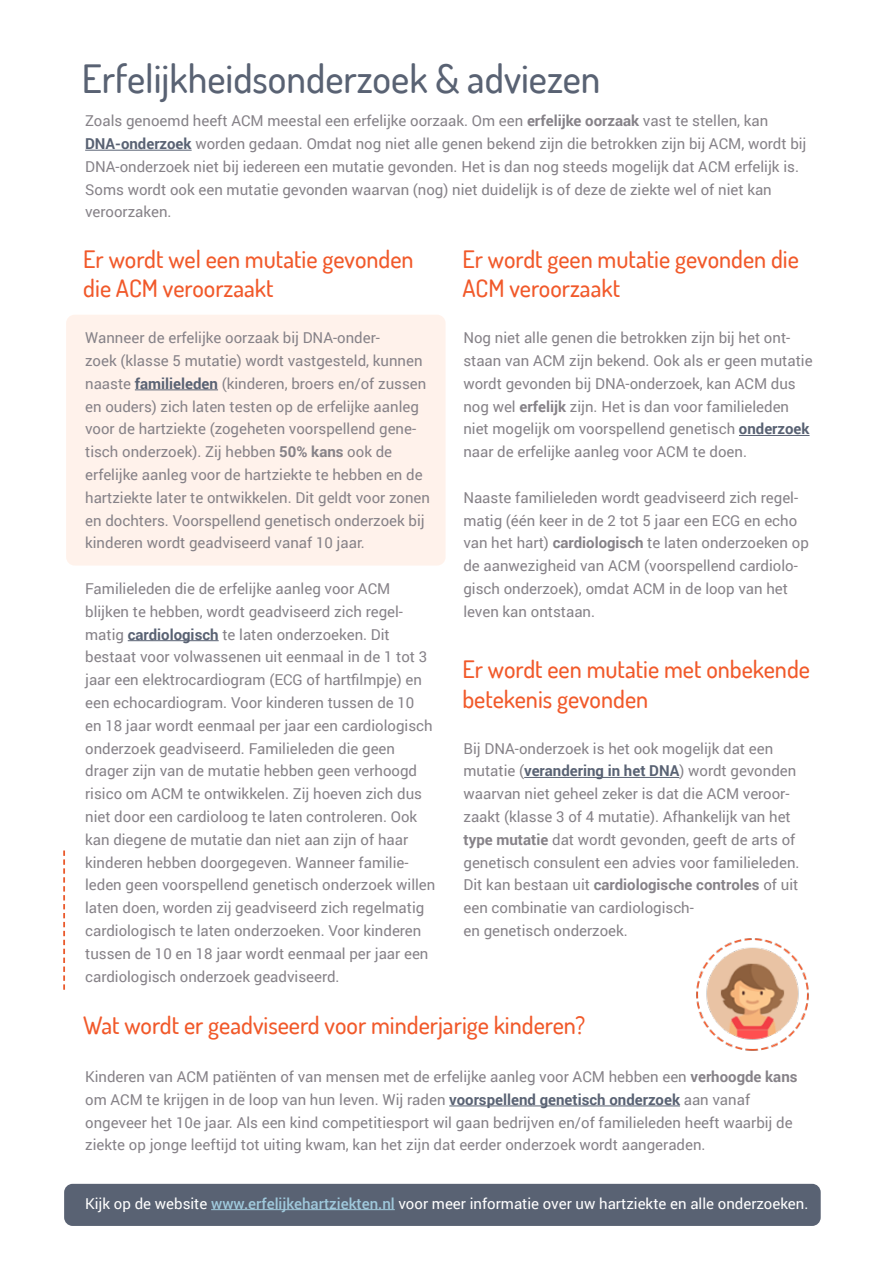
<style>
.page{position:relative;width:893px;height:1263px;background:#fff}
.page>*{position:absolute;margin:0;border:0;box-sizing:border-box;transform-origin:0 0}
.t1{font:500 39px "Dosis";color:#596273}
.t2{font:500 24px/29.4px "Dosis";color:#f1592a}
.t3{font:15px/22.8px "Roboto";color:#868288}
.t4{font:15px "Roboto";color:#fff}
.s1{font-weight:700}
.s2{font-weight:700;color:#596273}
.s3{font-weight:500;color:#a0c9dc}
</style>
<div class="page">
<div style="left:66px;top:315px;width:380px;height:251px;background:#fff2eb;border-radius:9px"></div>
<hr style="left:135px;top:389px;width:83px;height:1px;background:#596273">
<hr style="left:128px;top:640px;width:91px;height:1px;background:#596273">
<hr style="left:739px;top:435px;width:70px;height:1px;background:#596273">
<hr style="left:524px;top:777px;width:155px;height:1px;background:#596273">
<hr style="left:449px;top:1105px;width:231px;height:1px;background:#596273">
<hr style="left:85px;top:150px;width:107px;height:1px;background:#596273">
<svg style="left:63px;top:850px;width:2px;height:140px"></svg>
<img style="left:696px;top:938px;width:113px;height:113px">
<div style="left:64px;top:1184px;width:757px;height:42px;background:#596273;border-radius:9px"></div>
<hr style="left:211px;top:1209px;width:184px;height:1px;background:#a0c9dc">
<h1 class="t1" style="left:82px;top:53px;width:520px">Erfelijkheidsonderzoek &amp; adviezen</h1>
<p class="t3" style="left:85px;top:109px;width:723px">Zoals genoemd heeft ACM meestal een erfelijke oorzaak. Om een <span class="s1">erfelijke oorzaak</span> vast te stellen, kan <span class="s2">DNA-onderzoek</span> worden gedaan. Omdat nog niet alle genen bekend zijn die betrokken zijn bij ACM, wordt bij DNA-onderzoek niet bij iedereen een mutatie gevonden. Het is dan nog steeds mogelijk dat ACM erfelijk is.<br>Soms wordt ook een mutatie gevonden waarvan (nog) niet duidelijk is of deze de ziekte wel of niet kan veroorzaken.</p>
<h2 class="t2" style="left:83px;top:243px;width:332px">Er wordt wel een mutatie gevonden die ACM veroorzaakt</h2>
<h2 class="t2" style="left:462px;top:243px;width:338px">Er wordt geen mutatie gevonden die<br>ACM veroorzaakt</h2>
<p class="t3" style="left:85px;top:326px;width:346px">Wanneer de erfelijke oorzaak bij DNA-onder-<br>zoek (klasse 5 mutatie) wordt vastgesteld, kunnen naaste <span class="s2">familieleden</span> (kinderen, broers en/of zussen en ouders) zich laten testen op de erfelijke aanleg voor de hartziekte (zogeheten voorspellend gene&shy;tisch onderzoek). Zij hebben <span class="s1">50% kans</span> ook de erfelijke aanleg voor de hartziekte te hebben en de hartziekte later te ontwikkelen. Dit geldt voor zonen en dochters. Voorspellend genetisch onderzoek bij kinderen wordt geadviseerd vanaf 10 jaar.</p>
<p class="t3" style="left:85px;top:577px;width:352px">Familieleden die de erfelijke aanleg voor ACM blijken te hebben, wordt geadviseerd zich regel&shy;matig <span class="s2">cardiologisch</span> te laten onderzoeken. Dit bestaat voor volwassenen uit eenmaal in de 1 tot 3 jaar een elektrocardiogram (ECG of hartfilmpje) en een echocardiogram. Voor kinderen tussen de 10<br>en 18 jaar wordt eenmaal per jaar een cardiologisch onderzoek geadviseerd. Familieleden die geen drager zijn van de mutatie hebben geen verhoogd risico om ACM te ontwikkelen. Zij hoeven zich dus niet door een cardioloog te laten controleren. Ook kan diegene de mutatie dan niet aan zijn of haar kinderen hebben doorgegeven. Wanneer familie&shy;leden geen voorspellend genetisch onderzoek willen laten doen, worden zij geadviseerd zich regelmatig cardiologisch te laten onderzoeken. Voor kinderen tussen de 10 en 18 jaar wordt eenmaal per jaar een cardiologisch onderzoek geadviseerd.</p>
<p class="t3" style="left:463px;top:326px;width:351px">Nog niet alle genen die betrokken zijn bij het ont&shy;staan van ACM zijn bekend. Ook als er geen mutatie wordt gevonden bij DNA-onderzoek, kan ACM dus nog wel <span class="s1">erfelijk</span> zijn. Het is dan voor familieleden niet mogelijk om voorspellend genetisch <span class="s2">onderzoek </span>naar de erfelijke aanleg voor ACM te doen.</p>
<p class="t3" style="left:463px;top:485px;width:347px">Naaste familieleden wordt geadviseerd zich regel&shy;matig (één keer in de 2 tot 5 jaar een ECG en echo van het hart) <span class="s1">cardiologisch</span> te laten onderzoeken op de aanwezigheid van ACM (voorspellend cardiolo&shy;gisch onderzoek), omdat ACM in de loop van het leven kan ontstaan.</p>
<h2 class="t2" style="left:462px;top:654px;width:349px">Er wordt een mutatie met onbekende betekenis gevonden</h2>
<p class="t3" style="left:463px;top:736px;width:338px">Bij DNA-onderzoek is het ook mogelijk dat een mutatie (<span class="s2">verandering in het DNA</span>) wordt gevonden waarvan niet geheel zeker is dat die ACM veroor&shy;zaakt (klasse 3 of 4 mutatie). Afhankelijk van het <span class="s1">type mutatie</span> dat wordt gevonden, geeft de arts of genetisch consulent een advies voor familieleden.<br>Dit kan bestaan uit <span class="s1">cardiologische controles</span> of uit een combinatie van cardiologisch-<br>en genetisch onderzoek.</p>
<h2 class="t2" style="left:83px;top:1009px;width:504px">Wat wordt er geadviseerd voor minderjarige kinderen?</h2>
<p class="t3" style="left:85px;top:1065px;width:714px">Kinderen van ACM patiënten of van mensen met de erfelijke aanleg voor ACM hebben een <span class="s1">verhoogde kans </span>om ACM te krijgen in de loop van hun leven. Wij raden <span class="s2">voorspellend genetisch onderzoek</span> aan vanaf ongeveer het 10e jaar. Als een kind competitiesport wil gaan bedrijven en/of familieleden heeft waarbij de ziekte op jonge leeftijd tot uiting kwam, kan het zijn dat eerder onderzoek wordt aangeraden.</p>
<p class="t4" style="left:85px;top:1193px;width:725px">Kijk op de website <span class="s3">www.erfelijkehartziekten.nl</span> voor meer informatie over uw hartziekte en alle onderzoeken.</p>
</div>
